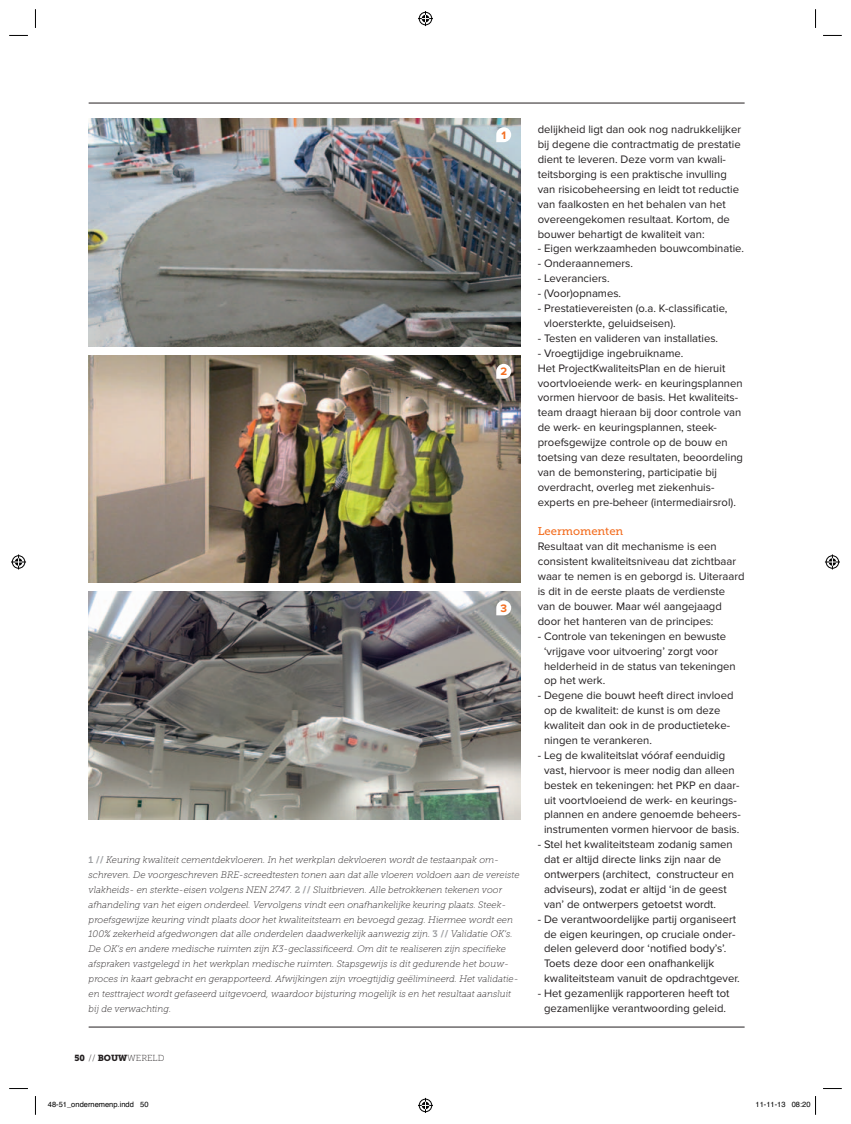
<style>
.page{position:relative;width:851px;height:1124px;background:#fff}
.page>*{position:absolute;margin:0;border:0;box-sizing:border-box;transform-origin:0 0}
.t1{font:11.25px/14.9px "Proxima Nova";color:#231f20}
.t2{font:11.25px "Museo Slab 500";color:#f36e21}
.t3{font:700 11.25px "Proxima Nova";color:#f36e21}
.t4{font:italic 9.38px/14.9px "Museo Slab 100";color:#231f20}
.t5{font:8.75px "Museo Slab 100";color:#231f20}
.t6{font:7.5px "Helvetica";color:#000}
.s1{font-family:"Museo Slab 700";font-style:normal;color:#9d9fa2}
.s2{font-family:"Museo Slab 900"}
</style>
<div class="page">
<img style="left:89px;top:355px;width:431px;height:227px">
<img style="left:89px;top:118px;width:431px;height:228px">
<img style="left:89px;top:591px;width:431px;height:228px">
<hr style="left:89px;top:103px;width:655px;height:1px;background:#231f20">
<hr style="left:89px;top:1026px;width:655px;height:1px;background:#231f20">
<svg style="left:496px;top:127px;width:15px;height:15px"></svg>
<svg style="left:496px;top:364px;width:15px;height:15px"></svg>
<svg style="left:496px;top:600px;width:15px;height:15px"></svg>
<svg style="left:9px;top:35px;width:19px;height:1px"></svg>
<svg style="left:823px;top:35px;width:18px;height:1px"></svg>
<svg style="left:9px;top:1088px;width:19px;height:1px"></svg>
<svg style="left:823px;top:1088px;width:18px;height:1px"></svg>
<svg style="left:35px;top:9px;width:1px;height:19px"></svg>
<svg style="left:35px;top:1096px;width:1px;height:18px"></svg>
<svg style="left:815px;top:9px;width:1px;height:19px"></svg>
<svg style="left:418px;top:11px;width:15px;height:15px"></svg>
<svg style="left:418px;top:1097px;width:15px;height:15px"></svg>
<svg style="left:11px;top:554px;width:15px;height:15px"></svg>
<svg style="left:825px;top:554px;width:14px;height:15px"></svg>
<svg style="left:815px;top:1096px;width:1px;height:18px"></svg>
<p class="t3" style="left:501px;top:128px;width:6px">1</p>
<p class="t3" style="left:500px;top:365px;width:8px">2</p>
<p class="t3" style="left:500px;top:601px;width:8px">3</p>
<p class="t4" style="left:89px;top:852px;width:432px"><span class="s1">1 //</span> Keuring kwaliteit cementdekvloeren. In het werkplan dekvloeren wordt de testaanpak om&shy;schreven. De voorgeschreven BRE-screedtesten tonen aan dat alle vloeren voldoen aan de vereiste vlakheids- en sterkte-eisen volgens NEN 2747. <span class="s1">2 //</span> Sluitbrieven. Alle betrokkenen tekenen voor afhandeling van het eigen onderdeel. Vervolgens vindt een onafhankelijke keuring plaats. Steek&shy;proefsgewijze keuring vindt plaats door het kwaliteitsteam en bevoegd gezag. Hiermee wordt een 100% zekerheid afgedwongen dat alle onderdelen daadwerkelijk aanwezig zijn. <span class="s1">3 //</span> Validatie OK’s.<br>De OK’s en andere medische ruimten zijn K3-geclassificeerd. Om dit te realiseren zijn specifieke afspraken vastgelegd in het werkplan medische ruimten. Stapsgewijs is dit gedurende het bouw&shy;proces in kaart gebracht en gerapporteerd. Afwijkingen zijn vroegtijdig geëlimineerd. Het validatie&shy;en testtraject wordt gefaseerd uitgevoerd, waardoor bijsturing mogelijk is en het resultaat aansluit bij de verwachting.</p>
<p class="t5" style="left:74px;top:1052px;width:91px"><span class="s2">50</span> // <span class="s2">BOUW</span>WERELD</p>
<p class="t1" style="left:537px;top:122px;width:205px">delijkheid ligt dan ook nog nadrukkelijker bij degene die contractmatig de prestatie dient te leveren. Deze vorm van kwali&shy;teitsborging is een praktische invulling van risicobeheersing en leidt tot reductie van faalkosten en het behalen van het overeengekomen resultaat. Kortom, de bouwer behartigt de kwaliteit van:</p>
<p class="t1" style="left:537px;top:241px;width:208px">- Eigen werkzaamheden bouwcombinatie.</p>
<p class="t1" style="left:537px;top:256px;width:97px">- Onderaannemers.</p>
<p class="t1" style="left:537px;top:271px;width:73px">- Leveranciers.</p>
<p class="t1" style="left:537px;top:286px;width:85px">- (Voor)opnames.</p>
<p class="t1" style="left:544px;top:301px;width:185px;text-indent:-6px">- Prestatievereisten (o.a. K-classificatie, vloersterkte, geluidseisen).</p>
<p class="t1" style="left:537px;top:331px;width:182px">- Testen en valideren van installaties.</p>
<p class="t1" style="left:537px;top:345px;width:207px">- Vroegtijdige ingebruikname.<br>Het ProjectKwaliteitsPlan en de hieruit voortvloeiende werk- en keuringsplannen vormen hiervoor de basis. Het kwaliteits&shy;team draagt hieraan bij door controle van de werk- en keuringsplannen, steek&shy;proefsgewijze controle op de bouw en toetsing van deze resultaten, beoordeling van de bemonstering, participatie bij overdracht, overleg met ziekenhuis&shy;experts en pre-beheer (intermediairsrol).</p>
<p class="t2" style="left:537px;top:525px;width:87px">Leermomenten</p>
<p class="t1" style="left:537px;top:539px;width:208px">Resultaat van dit mechanisme is een consistent kwaliteitsniveau dat zichtbaar waar te nemen is en geborgd is. Uiteraard is dit in de eerste plaats de verdienste van de bouwer. Maar wél aangejaagd door het hanteren van de principes:</p>
<p class="t1" style="left:544px;top:628px;width:193px;text-indent:-6px">- Controle van tekeningen en bewuste ‘vrijgave voor uitvoering’ zorgt voor helderheid in de status van tekeningen op het werk.</p>
<p class="t1" style="left:544px;top:688px;width:191px;text-indent:-6px">- Degene die bouwt heeft direct invloed op de kwaliteit: de kunst is om deze kwaliteit dan ook in de productieteke&shy;ningen te verankeren.</p>
<p class="t1" style="left:544px;top:747px;width:198px;text-indent:-6px">- Leg de kwaliteitslat vóóraf eenduidig vast, hiervoor is meer nodig dan alleen bestek en tekeningen: het PKP en daar&shy;uit voortvloeiend de werk- en keurings&shy;plannen en andere genoemde beheers&shy;instrumenten vormen hiervoor de basis.</p>
<p class="t1" style="left:544px;top:837px;width:191px;text-indent:-6px">- Stel het kwaliteitsteam zodanig samen dat er altijd directe links zijn naar de ontwerpers (architect, constructeur en adviseurs), zodat er altijd ‘in de geest van’ de ontwerpers getoetst wordt.</p>
<p class="t1" style="left:544px;top:911px;width:197px;text-indent:-6px">- De verantwoordelijke partij organiseert de eigen keuringen, op cruciale onder&shy;delen geleverd door ‘notified body’s’.<br>Toets deze door een onafhankelijk kwaliteitsteam vanuit de opdrachtgever.</p>
<p class="t1" style="left:537px;top:985px;width:193px;text-align:center">- Het gezamenlijk rapporteren heeft tot gezamenlijke verantwoording geleid.</p>
<p class="t6" style="left:48px;top:1098px;width:102px">48-51_ondernemenp.indd 50</p>
<p class="t6" style="left:755px;top:1098px;width:57px">11-11-13 08:20</p>
</div>
